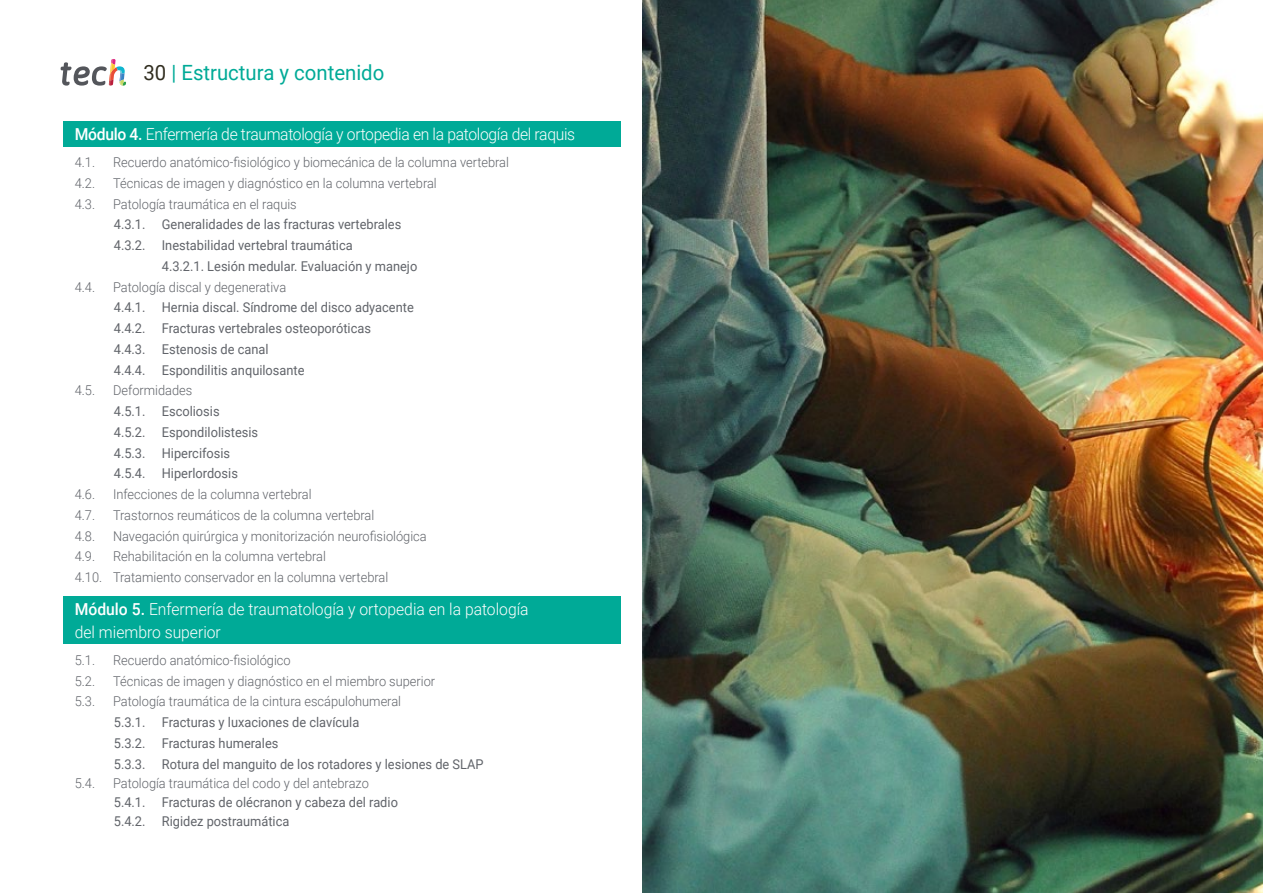
<style>
.page{position:relative;width:1263px;height:893px;background:#fff}
.page>*{position:absolute;margin:0;border:0;box-sizing:border-box;transform-origin:0 0}
.t1{font:21px "Roboto";color:#00aa97}
.t2{font:300 16.5px/22.5px "Roboto";letter-spacing:-.01em;color:#fff;scale:.95 1}
.t3{font:300 13.5px/20.7px "Roboto";color:#61646a;scale:.95 1}
.t4{font:13.5px/20.7px "Roboto";color:#61646a;scale:.95 1}
.s1{color:#312e20}
.s2{font-weight:500}
</style>
<div class="page">
<img style="left:642px;top:0;width:621px;height:893px">
<svg style="left:61px;top:59px;width:65px;height:27px"></svg>
<div style="left:64px;top:121px;width:557px;height:25px;background:#00aa97"></div>
<div style="left:64px;top:596px;width:557px;height:48px;background:#00aa97"></div>
<h1 class="t1" style="left:144px;top:57px;width:242px"><span class="s1">30</span> | Estructura y contenido</h1>
<p class="t2" style="left:75px;top:122px;width:528px"><span class="s2">Módulo 4.</span> Enfermería de traumatología y ortopedia en la patología del raquis</p>
<p class="t3" style="left:75px;top:151px;width:23px">4.1.</p>
<p class="t3" style="left:113px;top:151px;width:418px">Recuerdo anatómico-fisiológico y biomecánica de la columna vertebral</p>
<p class="t3" style="left:75px;top:172px;width:23px">4.2.</p>
<p class="t3" style="left:113px;top:172px;width:342px">Técnicas de imagen y diagnóstico en la columna vertebral</p>
<p class="t3" style="left:75px;top:193px;width:23px">4.3.</p>
<p class="t3" style="left:113px;top:193px;width:195px">Patología traumática en el raquis</p>
<p class="t4" style="left:114px;top:214px;width:304px">4.3.1. Generalidades de las fracturas vertebrales<br>4.3.2. Inestabilidad vertebral traumática</p>
<p class="t4" style="left:162px;top:255px;width:270px">4.3.2.1. Lesión medular. Evaluación y manejo</p>
<p class="t3" style="left:75px;top:276px;width:23px">4.4.</p>
<p class="t3" style="left:113px;top:276px;width:184px">Patología discal y degenerativa</p>
<p class="t4" style="left:114px;top:297px;width:317px">4.4.1. Hernia discal. Síndrome del disco adyacente 4.4.2. Fracturas vertebrales osteoporóticas<br>4.4.3. Estenosis de canal<br>4.4.4. Espondilitis anquilosante</p>
<p class="t3" style="left:75px;top:380px;width:23px">4.5.</p>
<p class="t3" style="left:113px;top:380px;width:85px">Deformidades</p>
<p class="t4" style="left:114px;top:400px;width:154px">4.5.1. Escoliosis<br>4.5.2. Espondilolistesis<br>4.5.3. Hipercifosis<br>4.5.4. Hiperlordosis</p>
<p class="t3" style="left:75px;top:483px;width:23px">4.6.</p>
<p class="t3" style="left:113px;top:483px;width:211px">Infecciones de la columna vertebral</p>
<p class="t3" style="left:75px;top:504px;width:23px">4.7.</p>
<p class="t3" style="left:113px;top:504px;width:277px">Trastornos reumáticos de la columna vertebral</p>
<p class="t3" style="left:75px;top:525px;width:23px">4.8.</p>
<p class="t3" style="left:113px;top:525px;width:332px">Navegación quirúrgica y monitorización neurofisiológica</p>
<p class="t3" style="left:75px;top:546px;width:23px">4.9.</p>
<p class="t3" style="left:75px;top:546px;width:331px;text-indent:38px">Rehabilitación en la columna vertebral<br>4.10. Tratamiento conservador en la columna vertebral</p>
<p class="t2" style="left:75px;top:598px;width:479px"><span class="s2">Módulo 5.</span> Enfermería de traumatología y ortopedia en la patología del miembro superior</p>
<p class="t3" style="left:75px;top:649px;width:23px">5.1.</p>
<p class="t3" style="left:113px;top:649px;width:188px">Recuerdo anatómico-fisiológico</p>
<p class="t3" style="left:75px;top:670px;width:23px">5.2.</p>
<p class="t3" style="left:113px;top:670px;width:341px">Técnicas de imagen y diagnóstico en el miembro superior</p>
<p class="t3" style="left:75px;top:691px;width:23px">5.3.</p>
<p class="t3" style="left:113px;top:691px;width:305px">Patología traumática de la cintura escápulohumeral</p>
<p class="t4" style="left:114px;top:711px;width:391px">5.3.1. Fracturas y luxaciones de clavícula<br>5.3.2. Fracturas humerales<br>5.3.3. Rotura del manguito de los rotadores y lesiones de SLAP</p>
<p class="t3" style="left:75px;top:772px;width:23px">5.4.</p>
<p class="t3" style="left:113px;top:772px;width:271px">Patología traumática del codo y del antebrazo</p>
<p class="t4" style="left:114px;top:792px;width:301px;line-height:19.2px">5.4.1. Fracturas de olécranon y cabeza del radio<br>5.4.2. Rigidez postraumática</p>
</div>
